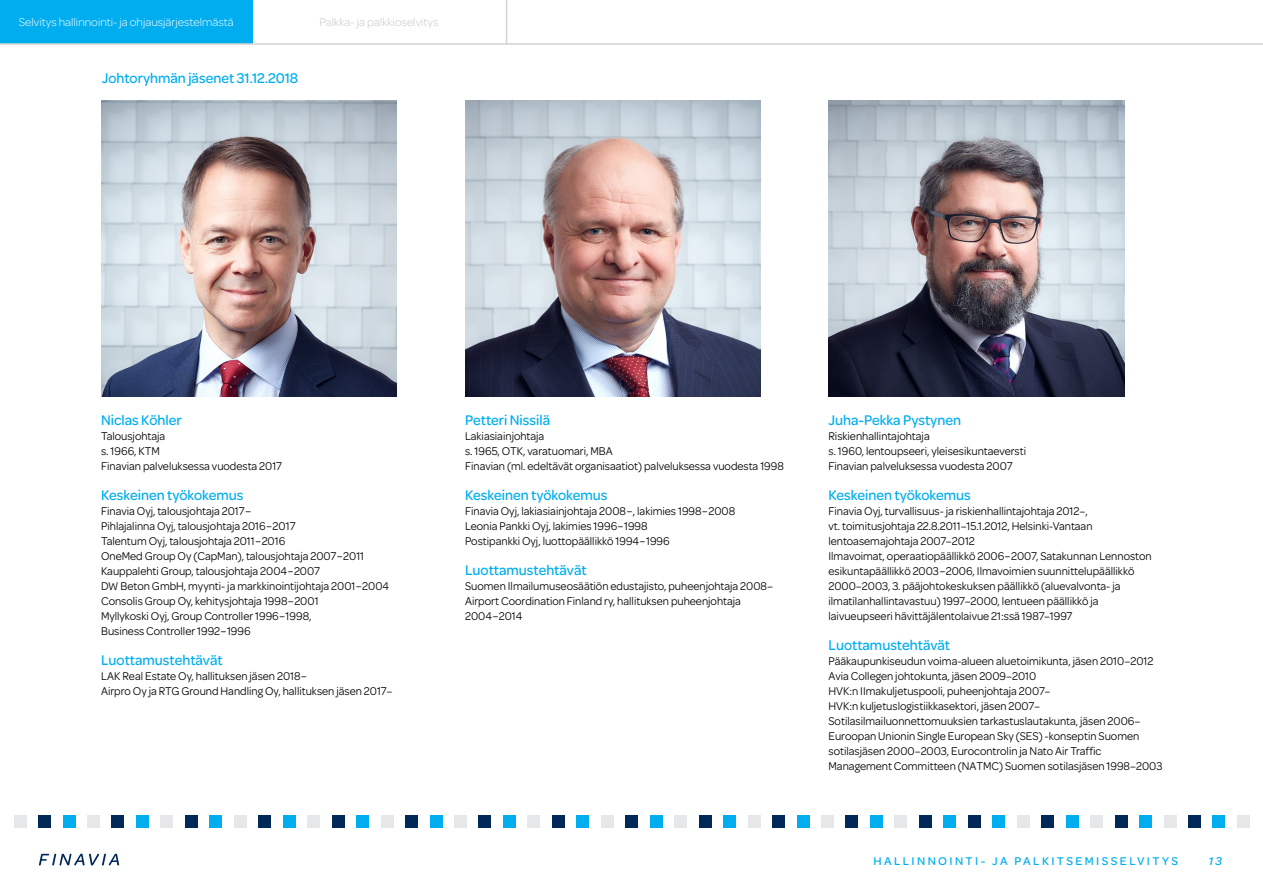
<style>
.page{position:relative;width:1263px;height:893px;background:#fff}
.page>*{position:absolute;margin:0;border:0;box-sizing:border-box;transform-origin:0 0}
.t1{font:500 15px "Omnes";color:#00aeef;scale:.95 1}
.t2{font:12px/15px "Omnes";color:#000;scale:.95 1}
.t3{font:300 12px "Omnes";color:#fff}
.t4{font:500 12px "Omnes";letter-spacing:.2em;color:#00aeef}
.t5{font:300 12px "Omnes";color:#c1c6ca}
.t6{font:italic 500 12px "Omnes";color:#00aeef}
</style>
<div class="page">
<svg style="left:39px;top:854px;width:80px;height:11px"></svg>
<div style="left:63px;top:816px;width:12px;height:12px;background:#00aeef"></div>
<div style="left:136px;top:816px;width:13px;height:12px;background:#00aeef"></div>
<div style="left:210px;top:816px;width:12px;height:12px;background:#00aeef"></div>
<div style="left:283px;top:816px;width:12px;height:12px;background:#00aeef"></div>
<div style="left:356px;top:816px;width:13px;height:12px;background:#00aeef"></div>
<div style="left:430px;top:816px;width:12px;height:12px;background:#00aeef"></div>
<div style="left:503px;top:816px;width:12px;height:12px;background:#00aeef"></div>
<div style="left:577px;top:816px;width:12px;height:12px;background:#00aeef"></div>
<div style="left:650px;top:816px;width:12px;height:12px;background:#00aeef"></div>
<div style="left:993px;top:816px;width:12px;height:12px;background:#00aeef"></div>
<div style="left:723px;top:816px;width:13px;height:12px;background:#00aeef"></div>
<div style="left:1066px;top:816px;width:12px;height:12px;background:#00aeef"></div>
<div style="left:797px;top:816px;width:12px;height:12px;background:#00aeef"></div>
<div style="left:1139px;top:816px;width:13px;height:12px;background:#00aeef"></div>
<div style="left:870px;top:816px;width:12px;height:12px;background:#00aeef"></div>
<div style="left:1213px;top:816px;width:12px;height:12px;background:#00aeef"></div>
<div style="left:944px;top:816px;width:12px;height:12px;background:#00aeef"></div>
<div style="left:112px;top:816px;width:12px;height:12px;background:#002859"></div>
<div style="left:38px;top:816px;width:13px;height:12px;background:#002859"></div>
<div style="left:185px;top:816px;width:12px;height:12px;background:#002859"></div>
<div style="left:259px;top:816px;width:12px;height:12px;background:#002859"></div>
<div style="left:332px;top:816px;width:12px;height:12px;background:#002859"></div>
<div style="left:405px;top:816px;width:13px;height:12px;background:#002859"></div>
<div style="left:479px;top:816px;width:12px;height:12px;background:#002859"></div>
<div style="left:552px;top:816px;width:12px;height:12px;background:#002859"></div>
<div style="left:626px;top:816px;width:12px;height:12px;background:#002859"></div>
<div style="left:968px;top:816px;width:12px;height:12px;background:#002859"></div>
<div style="left:699px;top:816px;width:12px;height:12px;background:#002859"></div>
<div style="left:1041px;top:816px;width:13px;height:12px;background:#002859"></div>
<div style="left:772px;top:816px;width:13px;height:12px;background:#002859"></div>
<div style="left:1115px;top:816px;width:12px;height:12px;background:#002859"></div>
<div style="left:846px;top:816px;width:12px;height:12px;background:#002859"></div>
<div style="left:1188px;top:816px;width:12px;height:12px;background:#002859"></div>
<div style="left:919px;top:816px;width:12px;height:12px;background:#002859"></div>
<div style="left:87px;top:816px;width:13px;height:12px;background:#e6e7e8"></div>
<div style="left:14px;top:816px;width:12px;height:12px;background:#e6e7e8"></div>
<div style="left:161px;top:816px;width:12px;height:12px;background:#e6e7e8"></div>
<div style="left:234px;top:816px;width:12px;height:12px;background:#e6e7e8"></div>
<div style="left:308px;top:816px;width:12px;height:12px;background:#e6e7e8"></div>
<div style="left:381px;top:816px;width:12px;height:12px;background:#e6e7e8"></div>
<div style="left:454px;top:816px;width:13px;height:12px;background:#e6e7e8"></div>
<div style="left:528px;top:816px;width:12px;height:12px;background:#e6e7e8"></div>
<div style="left:601px;top:816px;width:12px;height:12px;background:#e6e7e8"></div>
<div style="left:674px;top:816px;width:13px;height:12px;background:#e6e7e8"></div>
<div style="left:1017px;top:816px;width:12px;height:12px;background:#e6e7e8"></div>
<div style="left:748px;top:816px;width:12px;height:12px;background:#e6e7e8"></div>
<div style="left:1090px;top:816px;width:13px;height:12px;background:#e6e7e8"></div>
<div style="left:821px;top:816px;width:12px;height:12px;background:#e6e7e8"></div>
<div style="left:1164px;top:816px;width:12px;height:12px;background:#e6e7e8"></div>
<div style="left:895px;top:816px;width:12px;height:12px;background:#e6e7e8"></div>
<div style="left:1237px;top:816px;width:12px;height:12px;background:#e6e7e8"></div>
<img style="left:101px;top:100px;width:296px;height:296px">
<img style="left:465px;top:101px;width:296px;height:295px">
<img style="left:829px;top:100px;width:295px;height:296px">
<div style="left:0;top:0;width:253px;height:43px;background:#00aeef"></div>
<hr style="left:0;top:43px;width:1263px;height:2px;background:#d1d3d4">
<hr style="left:506px;top:0;width:1px;height:45px;background:#d1d3d4">
<p class="t3" style="left:19px;top:14px;width:216px">Selvitys hallinnointi- ja ohjausjärjestelmästä</p>
<p class="t5" style="left:319px;top:14px;width:120px">Palkka- ja palkkioselvitys</p>
<p class="t1" style="left:102px;top:67px;width:208px">Johtoryhmän jäsenet 31.12.2018</p>
<p class="t1" style="left:101px;top:410px;width:87px">Niclas Köhler</p>
<p class="t2" style="left:101px;top:428px;width:192px">Talousjohtaja<br>s. 1966, KTM<br>Finavian palveluksessa vuodesta 2017</p>
<p class="t1" style="left:101px;top:485px;width:151px">Keskeinen työkokemus</p>
<p class="t2" style="left:101px;top:503px;width:305px">Finavia Oyj, talousjohtaja 2017−<br>Pihlajalinna Oyj, talousjohtaja 2016−2017<br>Talentum Oyj, talousjohtaja 2011−2016<br>OneMed Group Oy (CapMan), talousjohtaja 2007−2011<br>Kauppalehti Group, talousjohtaja 2004−2007<br>DW Beton GmbH, myynti- ja markkinointijohtaja 2001−2004<br>Consolis Group Oy, kehitysjohtaja 1998−2001<br>Myllykoski Oyj, Group Controller 1996−1998,<br>Business Controller 1992−1996</p>
<p class="t1" style="left:101px;top:650px;width:129px">Luottamustehtävät</p>
<p class="t2" style="left:101px;top:668px;width:308px">LAK Real Estate Oy, hallituksen jäsen 2018−<br>Airpro Oy ja RTG Ground Handling Oy, hallituksen jäsen 2017–</p>
<p class="t1" style="left:465px;top:410px;width:91px">Petteri Nissilä</p>
<p class="t2" style="left:465px;top:428px;width:337px">Lakiasiainjohtaja<br>s. 1965, OTK, varatuomari, MBA<br>Finavian (ml. edeltävät organisaatiot) palveluksessa vuodesta 1998</p>
<p class="t1" style="left:465px;top:485px;width:151px">Keskeinen työkokemus</p>
<p class="t2" style="left:465px;top:503px;width:286px">Finavia Oyj, lakiasiainjohtaja 2008−, lakimies 1998−2008<br>Leonia Pankki Oyj, lakimies 1996−1998<br>Postipankki Oyj, luottopäällikkö 1994−1996</p>
<p class="t1" style="left:465px;top:560px;width:129px">Luottamustehtävät</p>
<p class="t2" style="left:465px;top:578px;width:326px">Suomen Ilmailumuseosäätiön edustajisto, puheenjohtaja 2008–<br>Airport Coordination Finland ry, hallituksen puheenjohtaja<br>2004−2014</p>
<p class="t1" style="left:828px;top:410px;width:141px">Juha-Pekka Pystynen</p>
<p class="t2" style="left:828px;top:428px;width:209px">Riskienhallintajohtaja<br>s. 1960, lentoupseeri, yleisesikuntaeversti<br>Finavian palveluksessa vuodesta 2007</p>
<p class="t1" style="left:828px;top:485px;width:151px">Keskeinen työkokemus</p>
<p class="t2" style="left:828px;top:503px;width:342px">Finavia Oyj, turvallisuus- ja riskienhallintajohtaja 2012–,<br>vt. toimitusjohtaja 22.8.2011–15.1.2012, Helsinki-Vantaan lentoasemajohtaja 2007–2012<br>Ilmavoimat, operaatiopäällikkö 2006−2007, Satakunnan Lennoston esikuntapäällikkö 2003−2006, Ilmavoimien suunnittelupäällikkö 2000–2003, 3. pääjohtokeskuksen päällikkö (aluevalvonta- ja ilmatilanhallintavastuu) 1997–2000, lentueen päällikkö ja laivueupseeri hävittäjälentolaivue 21:ssä 1987–1997</p>
<p class="t1" style="left:828px;top:635px;width:129px">Luottamustehtävät</p>
<p class="t2" style="left:828px;top:653px;width:353px">Pääkaupunkiseudun voima-alueen aluetoimikunta, jäsen 2010–2012<br>Avia Collegen johtokunta, jäsen 2009–2010<br>HVK:n IImakuljetuspooli, puheenjohtaja 2007–<br>HVK:n kuljetuslogistiikkasektori, jäsen 2007– Sotilasilmailuonnettomuuksien tarkastuslautakunta, jäsen 2006– Euroopan Unionin Single European Sky (SES) -konseptin Suomen sotilasjäsen 2000–2003, Eurocontrolin ja Nato Air Traffic Management Committeen (NATMC) Suomen sotilasjäsen 1998–2003</p>
<p class="t4" style="left:873px;top:853px;width:306px">HALLINNOINTI- JA PALKITSEMISSELVITYS</p>
<p class="t6" style="left:1209px;top:853px;width:15px">13</p>
</div>
